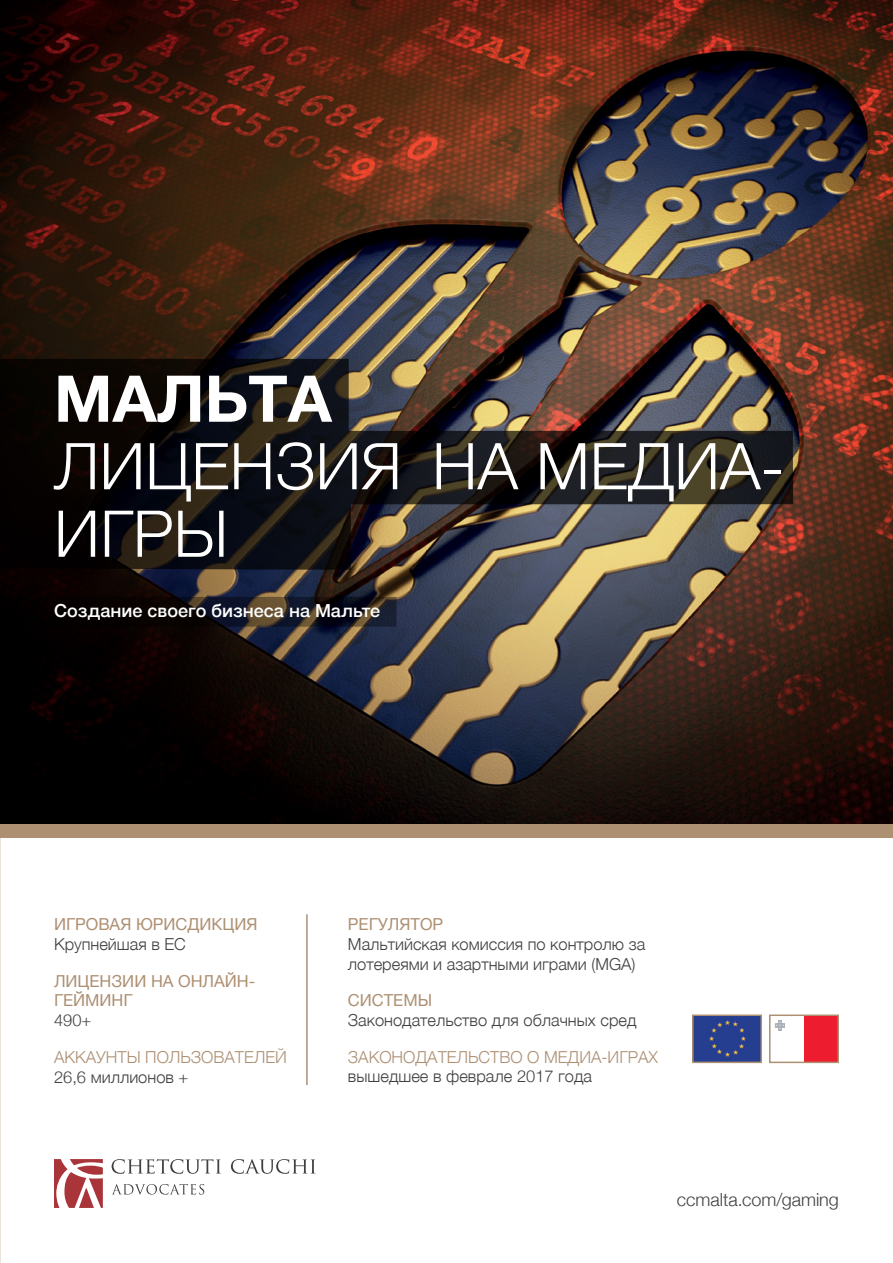
<style>
.page{position:relative;width:893px;height:1263px;background:#fff}
.page>*{position:absolute;margin:0;border:0;box-sizing:border-box;transform-origin:0 0}
.t1{font:300 64.5px/67.5px "Helvetica Neue";color:#fff}
.t2{font:700 64.5px "Helvetica Neue";color:#fff}
.t3{font:500 18px "Helvetica Neue";color:#fff}
.t4{font:300 18px "Helvetica Neue";color:#404040}
.t5{font:300 16.5px/19.8px "Helvetica Neue";color:#404040}
.t6{font:300 16.5px/19.8px "Helvetica Neue";color:#ad8f72}
.t7{font:16.5px/19.8px "Helvetica Neue";color:#ad8f72}
.s1{font-weight:300;color:#404040}
.s2{color:#404040}
.s3{font-weight:400;color:#ad8f72}
</style>
<div class="page">
<div style="left:0;top:789px;width:893px;height:48px;background:#ad8f72"></div>
<img style="left:0;top:0;width:893px;height:824px">
<svg style="left:0;top:359px;width:793px;height:211px;background:#342d27"></svg>
<svg style="left:112px;top:1159px;width:109px;height:15px"></svg>
<svg style="left:231px;top:1159px;width:85px;height:15px"></svg>
<svg style="left:54px;top:1159px;width:49px;height:49px"></svg>
<svg style="left:112px;top:1184px;width:92px;height:10px"></svg>
<hr style="left:306px;top:914px;width:2px;height:171px;background:#ad8f72">
<svg style="left:0;top:596px;width:396px;height:31px;background:#161213"></svg>
<div style="left:804px;top:1015px;width:34px;height:47px;background:#ed1c2e"></div>
<div style="left:769px;top:1014px;width:70px;height:49px;border:2px solid #ad8f72"></div>
<svg style="left:775px;top:1020px;width:10px;height:11px"></svg>
<img style="left:695px;top:1017px;width:64px;height:43px">
<div style="left:692px;top:1014px;width:70px;height:49px;border:2px solid #ad8f72"></div>
<p class="t2" style="left:54px;top:348px;width:279px">МАЛЬТА</p>
<p class="t1" style="left:54px;top:428px;width:732px">ЛИЦЕНЗИЯ НА МЕДИА-<br>ИГРЫ</p>
<p class="t3" style="left:54px;top:596px;width:328px">Создание своего бизнеса на Мальте</p>
<p class="t7" style="left:54px;top:915px;width:205px">ИГРОВАЯ ЮРИСДИКЦИЯ<br><span class="s1">Крупнейшая в ЕС</span></p>
<p class="t7" style="left:54px;top:972px;width:203px">ЛИЦЕНЗИИ НА ОНЛАЙН-<br>ГЕЙМИНГ<br><span class="s1">490+</span></p>
<p class="t6" style="left:54px;top:1046px;width:234px">АККАУНТЫ ПОЛЬЗОВАТЕЛЕЙ<br><span class="s2">26,6 миллионов +</span></p>
<p class="t5" style="left:348px;top:913px;width:299px"><span class="s3">РЕГУЛЯТОР<br></span>Мальтийская комиссия по контролю за лотереями и азартными играми (MGA)</p>
<p class="t5" style="left:348px;top:989px;width:290px"><span class="s3">СИСТЕМЫ<br></span>Законодательство для облачных сред</p>
<p class="t6" style="left:348px;top:1045px;width:312px">ЗАКОНОДАТЕЛЬСТВО О МЕДИА-ИГРАХ <span class="s2">вышедшее в феврале 2017 года</span></p>
<p class="t4" style="left:677px;top:1185px;width:164px">ccmalta.com/gaming</p>
</div>
